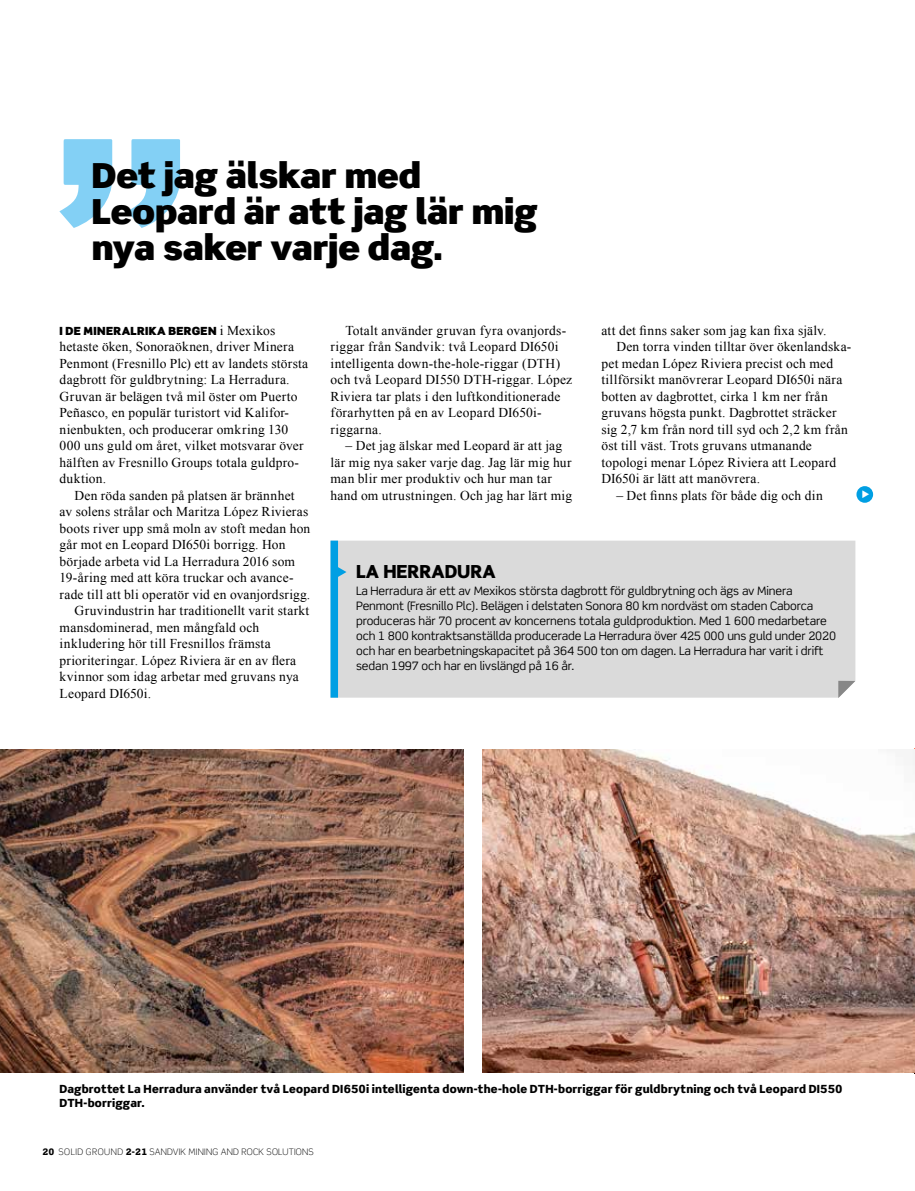
<style>
.page{position:relative;width:915px;height:1191px;background:#fff}
.page>*{position:absolute;margin:0;border:0;box-sizing:border-box;transform-origin:0 0}
.t1{font:900 34.5px/36px "Scene Pro";letter-spacing:-.005em;color:#000}
.t2{font:900 18px "Scene Pro";color:#000}
.t3{font:13.5px/16.5px "Times New Roman WGL";letter-spacing:.02em;color:#000}
.t4{font:11.7px/15px "Scene Pro";letter-spacing:-.01em;color:#000}
.t5{font:900 11.25px/13.5px "Scene Pro";letter-spacing:.015em;color:#000}
.t6{font:900 11.25px "Scene Pro";letter-spacing:.03em;color:#000}
.t7{font:300 9px "Scene Pro";letter-spacing:.025em;color:#000}
.s1{font-family:"Times New Roman WGL";font-weight:400;font-size:13.5px}
.s2{font-weight:900}
</style>
<div class="page">
<svg style="left:59px;top:139px;width:121px;height:89px"></svg>
<div style="left:856px;top:486px;width:16px;height:17px;background:#009fe3;border-radius:50%"></div>
<img style="left:482px;top:749px;width:432px;height:324px">
<img style="left:0;top:749px;width:463px;height:323px">
<div style="left:338px;top:540px;width:517px;height:157px;background:#dadada"></div>
<div style="left:330px;top:540px;width:8px;height:157px;background:#009fe3"></div>
<svg style="left:338px;top:567px;width:8px;height:10px"></svg>
<svg style="left:838px;top:681px;width:17px;height:17px"></svg>
<h1 class="t1" style="left:92px;top:157px;width:447px">Det jag älskar med<br>Leopard är att jag lär mig nya saker varje dag.</h1>
<p class="t6" style="left:60px;top:323px;width:217px">I DE MINERALRIKA BERGEN <span class="s1">i Mexikos</span></p>
<p class="t3" style="left:60px;top:338px;width:250px">hetaste öken, Sonoraöknen, driver Minera Penmont (Fresnillo Plc) ett av landets största dagbrott för guldbrytning: La Herradura.<br>Gruvan är belägen två mil öster om Puerto Peñasco, en populär turistort vid Kalifor&shy;nienbukten, och producerar omkring 130<br>000 uns guld om året, vilket motsvarar över hälften av Fresnillo Groups totala guldpro&shy;duktion.</p>
<p class="t3" style="left:74px;top:486px;width:221px">Den röda sanden på platsen är brännhet</p>
<p class="t3" style="left:60px;top:503px;width:250px">av solens strålar och Maritza López Rivieras</p>
<p class="t3" style="left:60px;top:519px;width:252px">boots river upp små moln av stoft medan hon</p>
<p class="t3" style="left:60px;top:536px;width:227px">går mot en Leopard DI650i borrigg. Hon</p>
<p class="t3" style="left:60px;top:552px;width:237px">började arbeta vid La Herradura 2016 som</p>
<p class="t3" style="left:60px;top:569px;width:235px">19-åring med att köra truckar och avance-</p>
<p class="t3" style="left:60px;top:585px;width:252px">rade till att bli operatör vid en ovanjordsrigg.</p>
<p class="t3" style="left:74px;top:602px;width:236px">Gruvindustrin har traditionellt varit starkt</p>
<p class="t3" style="left:60px;top:618px;width:201px">mansdominerad, men mångfald och</p>
<p class="t3" style="left:60px;top:635px;width:213px">inkludering hör till Fresnillos främsta</p>
<p class="t3" style="left:60px;top:651px;width:238px">prioriteringar. López Riviera är en av flera</p>
<p class="t3" style="left:60px;top:668px;width:241px">kvinnor som idag arbetar med gruvans nya</p>
<p class="t3" style="left:60px;top:684px;width:93px">Leopard DI650i.</p>
<p class="t3" style="left:330px;top:321px;width:243px;text-indent:15px">Totalt använder gruvan fyra ovanjords&shy;riggar från Sandvik: två Leopard DI650i intelligenta down-the-hole-riggar (DTH) och två Leopard DI550 DTH-riggar. López Riviera tar plats i den luftkonditionerade förarhytten på en av Leopard DI650i&shy;riggarna.</p>
<p class="t3" style="left:330px;top:437px;width:243px;text-indent:15px">– Det jag älskar med Leopard är att jag lär mig nya saker varje dag. Jag lär mig hur man blir mer produktiv och hur man tar hand om utrustningen. Och jag har lärt mig</p>
<p class="t3" style="left:601px;top:321px;width:226px">att det finns saker som jag kan fixa själv.</p>
<p class="t3" style="left:616px;top:338px;width:236px">Den torra vinden tilltar över ökenlandska-</p>
<p class="t3" style="left:601px;top:354px;width:233px">pet medan López Riviera precist och med</p>
<p class="t3" style="left:601px;top:371px;width:242px">tillförsikt manövrerar Leopard DI650i nära</p>
<p class="t3" style="left:601px;top:387px;width:228px">botten av dagbrottet, cirka 1 km ner från</p>
<p class="t3" style="left:601px;top:404px;width:236px">gruvans högsta punkt. Dagbrottet sträcker</p>
<p class="t3" style="left:601px;top:420px;width:248px">sig 2,7 km från nord till syd och 2,2 km från</p>
<p class="t3" style="left:601px;top:437px;width:212px">öst till väst. Trots gruvans utmanande</p>
<p class="t3" style="left:601px;top:453px;width:236px">topologi menar López Riviera att Leopard</p>
<p class="t3" style="left:601px;top:470px;width:160px">DI650i är lätt att manövrera.</p>
<p class="t3" style="left:616px;top:486px;width:208px">– Det finns plats för både dig och din</p>
<h2 class="t2" style="left:356px;top:560px;width:141px">LA HERRADURA</h2>
<p class="t4" style="left:356px;top:583px;width:481px">La Herradura är ett av Mexikos största dagbrott för guldbrytning och ägs av Minera Penmont (Fresnillo Plc). Belägen i delstaten Sonora 80 km nordväst om staden Caborca produceras här 70 procent av koncernens totala guldproduktion. Med 1 600 medarbetare och 1 800 kontraktsanställda producerade La Herradura över 425 000 uns guld under 2020 och har en bearbetningskapacitet på 364 500 ton om dagen. La Herradura har varit i drift sedan 1997 och har en livslängd på 16 år.</p>
<p class="t5" style="left:59px;top:1082px;width:784px">Dagbrottet La Herradura använder två Leopard DI650i intelligenta down-the-hole DTH-borriggar för guldbrytning och två Leopard DI550<br>DTH-borriggar.</p>
<p class="t7" style="left:43px;top:1146px;width:272px"><span class="s2">20</span> SOLID GROUND <span class="s2">2-21</span> SANDVIK MINING AND ROCK SOLUTIONS</p>
</div>
